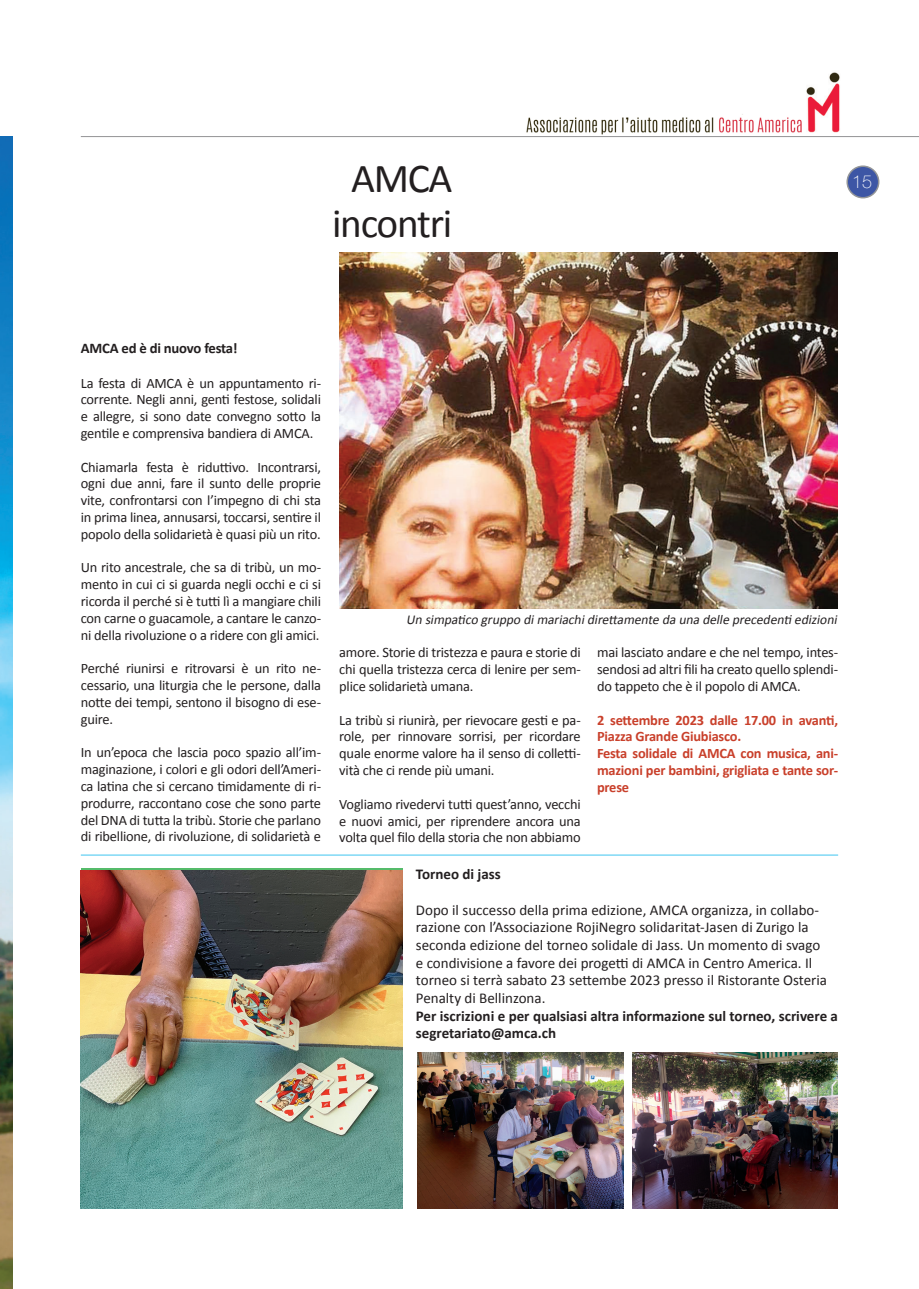
<style>
.page{position:relative;width:919px;height:1289px;background:#fff}
.page>*{position:absolute;margin:0;border:0;box-sizing:border-box;transform-origin:0 0}
.t1{font:41.25px/45px "Calibri";letter-spacing:-.03em;color:#231f20;text-align:center}
.t2{font:100 18px "Helvetica Neue";color:#fff}
.t3{font:15px/17.7px "Calibri";color:#231f20}
.t4{font:700 15px/17.7px "Calibri";color:#231f20}
.t5{font:700 14.7px "Calibri";letter-spacing:-.015em;color:#231f20}
.t6{font:14.4px/16.8px "Calibri";letter-spacing:-.015em;color:#231f20;text-align:justify}
.t7{font:700 14.4px/16.8px "Calibri";letter-spacing:-.015em;color:#c9402b}
.t8{font:italic 13.5px "Calibri";color:#231f20}
</style>
<div class="page">
<img style="left:526px;top:114px;width:276px;height:21px">
<hr style="left:81px;top:136px;width:837px;height:1px;background:#939395">
<img style="left:806px;top:72px;width:34px;height:61px">
<img style="left:0;top:137px;width:13px;height:1151px">
<div style="left:847px;top:166px;width:31px;height:32px;background:#3d56a5;border-radius:50%"></div>
<div style="left:846px;top:165px;width:33px;height:33px;border:2px solid #939598;border-radius:50%"></div>
<hr style="left:81px;top:854px;width:757px;height:1px;background:#3fc5f0">
<img style="left:339px;top:252px;width:498px;height:356px">
<img style="left:81px;top:870px;width:322px;height:338px">
<img style="left:417px;top:1052px;width:206px;height:156px">
<img style="left:632px;top:1052px;width:205px;height:156px">
<h1 class="t1" style="left:332px;top:155px;width:122px">AMCA incontri</h1>
<p class="t2" style="left:852px;top:168px;width:22px">15</p>
<p class="t5" style="left:81px;top:339px;width:158px">AMCA ed è di nuovo festa!</p>
<p class="t6" style="left:81px;top:374px;width:242px">La festa di AMCA è un appuntamento ri&shy;corrente. Negli anni, genti festose, solidali e allegre, si sono date convegno sotto la gentile e comprensiva bandiera di AMCA.</p>
<p class="t6" style="left:81px;top:458px;width:242px">Chiamarla festa è riduttivo. Incontrarsi, ogni due anni, fare il sunto delle proprie vite, confrontarsi con l’impegno di chi sta in prima linea, annusarsi, toccarsi, sentire il popolo della solidarietà è quasi più un rito.</p>
<p class="t6" style="left:81px;top:559px;width:242px">Un rito ancestrale, che sa di tribù, un mo&shy;mento in cui ci si guarda negli occhi e ci si ricorda il perché si è tutti lì a mangiare chili con carne o guacamole, a cantare le canzo&shy;ni della rivoluzione o a ridere con gli amici.</p>
<p class="t6" style="left:81px;top:660px;width:242px">Perché riunirsi e ritrovarsi è un rito ne&shy;cessario, una liturgia che le persone, dalla notte dei tempi, sentono il bisogno di ese&shy;guire.</p>
<p class="t6" style="left:81px;top:744px;width:242px">In un’epoca che lascia poco spazio all’im&shy;maginazione, i colori e gli odori dell’Ameri&shy;ca latina che si cercano timidamente di ri&shy;produrre, raccontano cose che sono parte del DNA di tutta la tribù. Storie che parlano di ribellione, di rivoluzione, di solidarietà e</p>
<p class="t8" style="left:406px;top:611px;width:435px">Un simpatico gruppo dimariachidirettamente da una delle precedenti edizioni</p>
<p class="t6" style="left:339px;top:644px;width:243px">amore. Storie di tristezza e paura e storie di chi quella tristezza cerca di lenire per sem&shy;plice solidarietà umana.</p>
<p class="t6" style="left:339px;top:711px;width:243px">La tribù si riunirà, per rievocare gesti e pa&shy;role, per rinnovare sorrisi, per ricordare quale enorme valore ha il senso di colletti&shy;vità che ci rende più umani.</p>
<p class="t6" style="left:339px;top:795px;width:243px">Vogliamo rivedervi tutti quest’anno, vecchi e nuovi amici, per riprendere ancora una volta quel filo della storia che non abbiamo</p>
<p class="t6" style="left:597px;top:644px;width:242px">mai lasciato andare e che nel tempo, intes&shy;sendosi ad altri fili ha creato quello splendi&shy;do tappeto che è il popolo di AMCA.</p>
<p class="t7" style="left:597px;top:711px;width:242px">2 settembre 2023 dalle 17.00 in avanti,<br>Piazza Grande Giubiasco.<br>Festa solidale di AMCA con musica, ani&shy;mazioni per bambini, grigliata e tante sor&shy;prese</p>
<p class="t4" style="left:416px;top:865px;width:86px">Torneo di jass</p>
<p class="t3" style="left:416px;top:900px;width:412px">Dopo il successo della prima edizione, AMCA organizza, in collabo&shy;razione con l’Associazione RojiNegro solidaritat-Jasen di Zurigo la seconda edizione del torneo solidale di Jass. Un momento di svago e condivisione a favore dei progetti di AMCA in Centro America. Il torneo si terrà sabato 23 settembe 2023 presso il Ristorante Osteria Penalty di Bellinzona.</p>
<p class="t4" style="left:416px;top:1006px;width:423px">Per iscrizioni e per qualsiasi altra informazione sul torneo, scrivere a segretariato@amca.ch</p>
</div>
